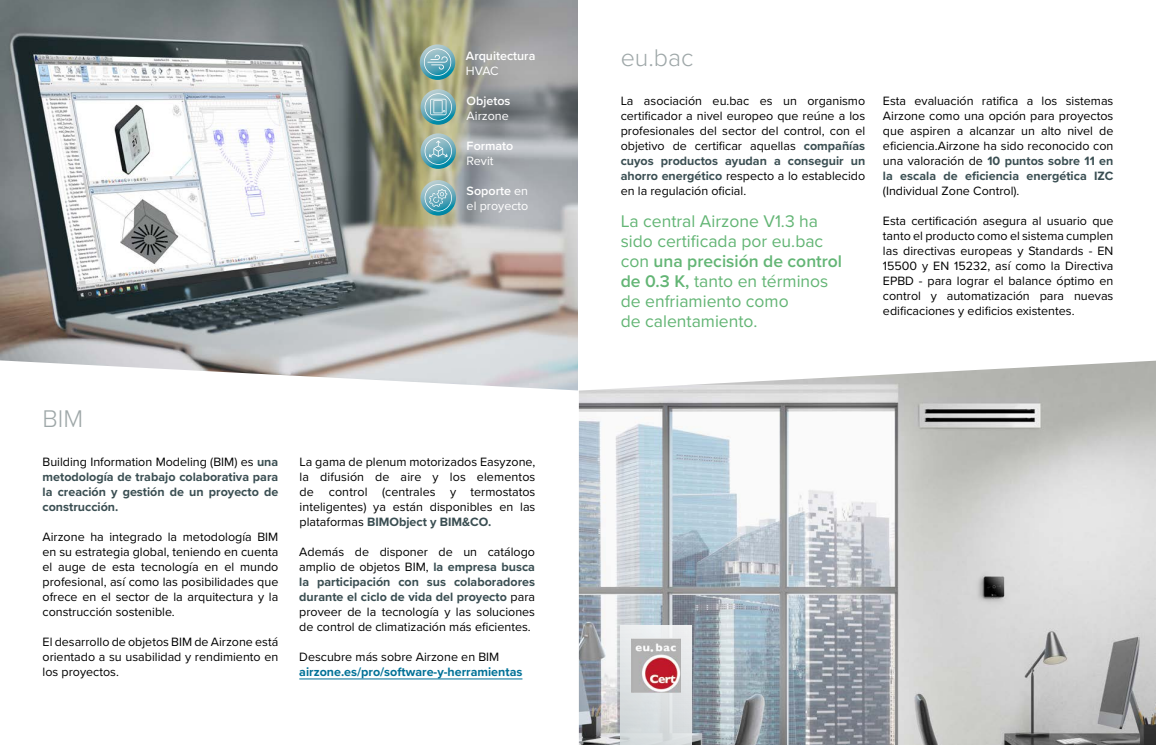
<style>
.page{position:relative;width:1156px;height:745px;background:#fff}
.page>*{position:absolute;margin:0;border:0;box-sizing:border-box;transform-origin:0 0}
.t1{font:300 25px "Proxima Nova";color:#9ea7a8}
.t2{font:17.5px/20px "Proxima Nova";color:#63b575}
.t3{font:12.5px/15px "Proxima Nova";color:#000;text-align:justify}
.t4{font:700 12.5px/15px "Proxima Nova";color:#3a4e52;text-align:justify}
.t5{font:700 12.5px "Proxima Nova";color:#007197}
.t6{font:12.5px/15px "Proxima Nova";color:#fff}
.t7{font:600 12.5px "Proxima Nova";color:#fff}
.s1{font-weight:600}
.s2{font-weight:400;color:#000}
.s3{font-weight:700;color:#3a4e52}
</style>
<div class="page">
<img style="left:0;top:0;width:578px;height:390px">
<svg style="left:420px;top:180px;width:36px;height:35px"></svg>
<svg style="left:424px;top:184px;width:28px;height:27px"></svg>
<svg style="left:420px;top:133px;width:36px;height:36px"></svg>
<svg style="left:424px;top:137px;width:28px;height:28px"></svg>
<svg style="left:420px;top:89px;width:36px;height:36px"></svg>
<svg style="left:424px;top:93px;width:28px;height:27px"></svg>
<svg style="left:420px;top:44px;width:35px;height:36px"></svg>
<svg style="left:424px;top:48px;width:27px;height:28px"></svg>
<hr style="left:299px;top:678px;width:223px;height:1px;background:#007197">
<img style="left:578px;top:360px;width:577px;height:384px">
<div style="left:620px;top:625px;width:71px;height:119px;background:linear-gradient(to bottom,#e8eaeb,#d3d9db)"></div>
<img style="left:631px;top:638px;width:49px;height:54px">
<p class="t7" style="left:466px;top:47px;width:71px">Arquitectura</p>
<p class="t6" style="left:466px;top:63px;width:34px">HVAC</p>
<p class="t7" style="left:466px;top:92px;width:45px">Objetos</p>
<p class="t6" style="left:466px;top:108px;width:44px">Airzone</p>
<p class="t7" style="left:466px;top:137px;width:48px">Formato</p>
<p class="t6" style="left:466px;top:153px;width:28px">Revit</p>
<p class="t6" style="left:466px;top:183px;width:63px"><span class="s1">Soporte</span> en el proyecto</p>
<h1 class="t1" style="left:43px;top:399px;width:42px">BIM</h1>
<p class="t4" style="left:43px;top:453px;width:237px"><span class="s2">Building Information Modeling (BIM) es</span> una metodología de trabajo colaborativa para la creación y gestión de un proyecto de construcción.</p>
<p class="t3" style="left:43px;top:528px;width:237px">Airzone ha integrado la metodología BIM en su estrategia global, teniendo en cuenta el auge de esta tecnología en el mundo profesional, así como las posibilidades que ofrece en el sector de la arquitectura y la construcción sostenible.</p>
<p class="t3" style="left:43px;top:633px;width:237px">El desarrollo de objetos BIM de Airzone está orientado a su usabilidad y rendimiento en los proyectos.</p>
<p class="t3" style="left:299px;top:453px;width:237px">La gama de plenum motorizados Easyzone, la difusión de aire y los elementos de control (centrales y termostatos inteligentes) ya están disponibles en las plataformas <span class="s3">BIMObject y BIM&amp;CO.</span></p>
<p class="t3" style="left:299px;top:543px;width:237px">Además de disponer de un catálogo amplio de objetos BIM, <span class="s3">la empresa busca la participación con sus colaboradores durante el ciclo de vida del proyecto</span> para proveer de la tecnología y las soluciones de control de climatización más eficientes.</p>
<p class="t3" style="left:299px;top:648px;width:201px">Descubre más sobre Airzone en BIM</p>
<p class="t5" style="left:299px;top:662px;width:225px">airzone.es/pro/software-y-herramientas</p>
<h1 class="t1" style="left:620px;top:39px;width:74px">eu.bac</h1>
<p class="t3" style="left:620px;top:93px;width:246px">La asociación eu.bac es un organismo certificador a nivel europeo que reúne a los profesionales del sector del control, con el objetivo de certificar aquellas <span class="s3">compañías cuyos productos ayudan a conseguir un ahorro energético</span> respecto a lo establecido en la regulación oficial.</p>
<h2 class="t2" style="left:620px;top:210px;width:223px">La central Airzone V1.3 ha sido certificada por eu.bac con <span class="s1">una precisión de control de 0.3 K,</span> tanto en términos de enfriamiento como<br>de calentamiento.</h2>
<p class="t3" style="left:882px;top:93px;width:232px">Esta evaluación ratifica a los sistemas Airzone como una opción para proyectos que aspiren a alcanzar un alto nivel de eficiencia.Airzone ha sido reconocido con una valoración de <span class="s3">10 puntos sobre 11 en la escala de eficiencia energética IZC</span></p>
<p class="t3" style="left:882px;top:183px;width:138px">(Individual Zone Control).</p>
<p class="t3" style="left:882px;top:213px;width:232px">Esta certificación asegura al usuario que tanto el producto como el sistema cumplen las directivas europeas y Standards - EN 15500 y EN 15232, así como la Directiva EPBD - para lograr el balance óptimo en control y automatización para nuevas edificaciones y edificios existentes.</p>
</div>
